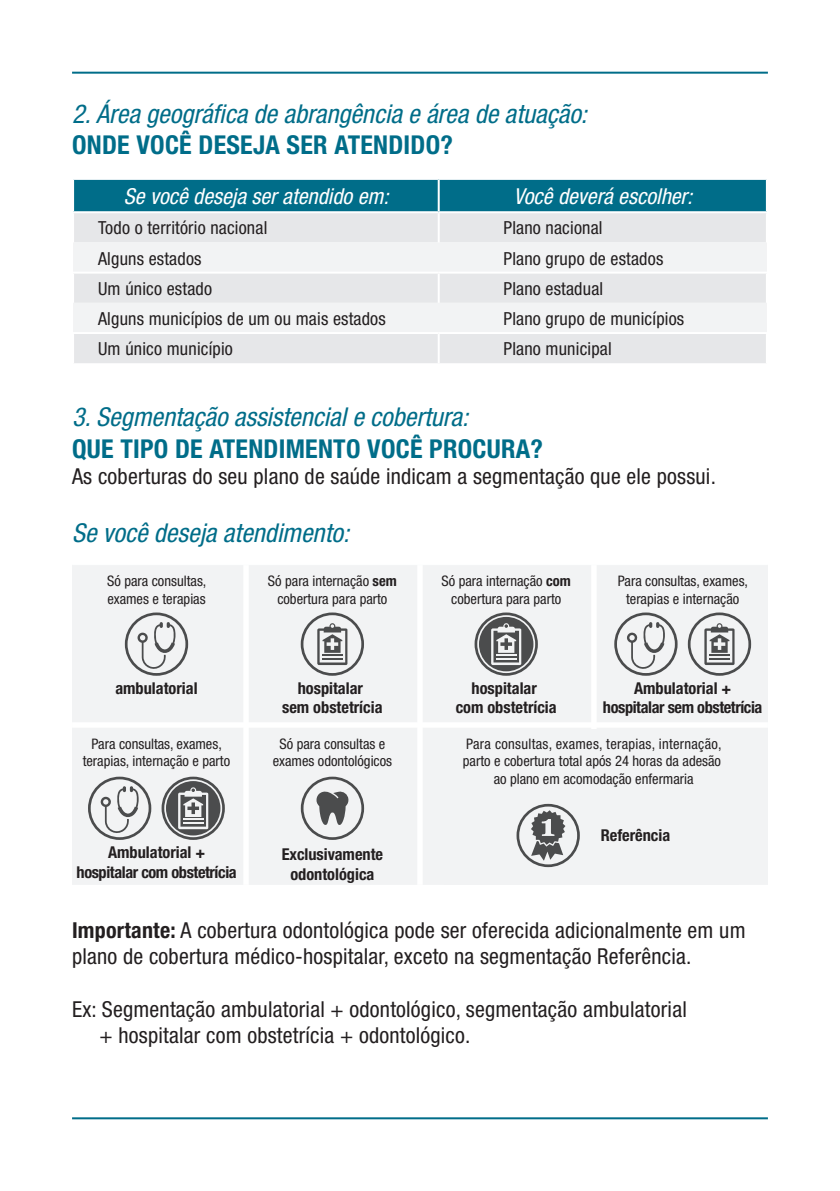
<style>
.page{position:relative;width:840px;height:1191px;background:#fff}
.page>*{position:absolute;margin:0;border:0;box-sizing:border-box;transform-origin:0 0}
.titulo_divisão_numer{font:italic condensed 26px "Helvetica Neue";color:#006d89}
.titulo_perguntas{font:700 condensed 26px "Helvetica Neue";letter-spacing:.01em;color:#006d89}
.texto{font:condensed 22px/26.4px "Helvetica Neue";letter-spacing:.01em;color:#231f20}
.titulo_divisão_numer-2{font:italic condensed 22px "Helvetica Neue";color:#fff}
.texto-2{font:condensed 18px "Helvetica Neue";letter-spacing:.01em;color:#231f20}
.t1{font:700 condensed 16.4px/19.6px "Helvetica Neue";color:#231f20;text-align:center}
.t2{font:700 condensed 16.4px/19.6px "Helvetica Neue";letter-spacing:-.025em;color:#231f20;text-align:center}
.t3{font:condensed 14.6px/17.4px "Helvetica Neue";color:#231f20;text-align:center}
.s1{font-weight:700}
</style>
<div class="page">
<hr style="left:72px;top:72px;width:695px;height:2px;background:#006d89">
<hr style="left:72px;top:1117px;width:695px;height:2px;background:#006d89">
<div style="left:73px;top:179px;width:365px;height:33px;background:#006d89"></div>
<div style="left:438px;top:179px;width:328px;height:33px;background:#006d89"></div>
<div style="left:74px;top:213px;width:691px;height:150px;background:#e6e7e9"></div>
<svg style="left:73px;top:242px;width:693px;height:90px;fill:#f2f3f4"></svg>
<hr style="left:438px;top:178px;width:329px;height:2px;background:#fff">
<hr style="left:765px;top:180px;width:2px;height:31px;background:#fff">
<hr style="left:438px;top:211px;width:329px;height:2px;background:#fff">
<hr style="left:437px;top:213px;width:2px;height:29px;background:#fff">
<hr style="left:72px;top:274px;width:2px;height:29px;background:#fff">
<hr style="left:72px;top:272px;width:366px;height:2px;background:#fff">
<hr style="left:438px;top:272px;width:329px;height:2px;background:#fff">
<hr style="left:437px;top:274px;width:2px;height:29px;background:#fff">
<hr style="left:765px;top:274px;width:2px;height:29px;background:#fff">
<hr style="left:72px;top:332px;width:366px;height:2px;background:#fff">
<hr style="left:438px;top:332px;width:329px;height:2px;background:#fff">
<hr style="left:437px;top:334px;width:2px;height:29px;background:#fff">
<hr style="left:72px;top:180px;width:2px;height:31px;background:#fff">
<hr style="left:72px;top:178px;width:366px;height:2px;background:#fff">
<hr style="left:437px;top:180px;width:2px;height:31px;background:#fff">
<hr style="left:72px;top:211px;width:366px;height:2px;background:#fff">
<div style="left:72px;top:565px;width:695px;height:320px;background:#f2f3f4"></div>
<div style="left:72px;top:722px;width:695px;height:5px;background:#fff"></div>
<div style="left:591px;top:565px;width:5px;height:320px;background:#fff"></div>
<div style="left:417px;top:565px;width:5px;height:320px;background:#fff"></div>
<div style="left:243px;top:565px;width:5px;height:320px;background:#fff"></div>
<svg style="left:125px;top:612px;width:63px;height:64px"></svg>
<svg style="left:300px;top:612px;width:64px;height:64px"></svg>
<svg style="left:614px;top:612px;width:63px;height:64px"></svg>
<svg style="left:687px;top:612px;width:63px;height:64px"></svg>
<svg style="left:474px;top:612px;width:63px;height:64px"></svg>
<svg style="left:300px;top:776px;width:64px;height:64px"></svg>
<svg style="left:88px;top:776px;width:63px;height:64px"></svg>
<svg style="left:161px;top:776px;width:64px;height:64px"></svg>
<div style="left:444px;top:729px;width:294px;height:156px;background:#f2f3f4"></div>
<svg style="left:516px;top:804px;width:63px;height:63px"></svg>
<p class="titulo_divisão_numer" style="left:72px;top:98px;width:516px">2. Área geográfica de abrangência e área de atuação:</p>
<p class="titulo_perguntas" style="left:72px;top:129px;width:382px">ONDE VOCÊ DESEJA SER ATENDIDO?</p>
<p class="titulo_divisão_numer-2" style="left:124px;top:184px;width:266px">Se você deseja ser atendido em:</p>
<p class="titulo_divisão_numer-2" style="left:513px;top:184px;width:180px">Você deverá escolher:</p>
<p class="texto-2" style="left:98px;top:218px;width:171px">Todo o território nacional</p>
<p class="texto-2" style="left:503px;top:218px;width:100px">Plano nacional</p>
<p class="texto-2" style="left:98px;top:248px;width:105px">Alguns estados</p>
<p class="texto-2" style="left:503px;top:248px;width:161px">Plano grupo de estados</p>
<p class="texto-2" style="left:98px;top:278px;width:115px">Um único estado</p>
<p class="texto-2" style="left:503px;top:278px;width:101px">Plano estadual</p>
<p class="texto-2" style="left:98px;top:308px;width:289px">Alguns municípios de um ou mais estados</p>
<p class="texto-2" style="left:503px;top:308px;width:182px">Plano grupo de municípios</p>
<p class="texto-2" style="left:98px;top:338px;width:136px">Um único município</p>
<p class="texto-2" style="left:503px;top:338px;width:110px">Plano municipal</p>
<p class="titulo_divisão_numer" style="left:72px;top:402px;width:397px">3. Segmentação assistencial e cobertura:</p>
<p class="titulo_perguntas" style="left:72px;top:432px;width:472px">QUE TIPO DE ATENDIMENTO VOCÊ PROCURA?</p>
<p class="texto" style="left:72px;top:463px;width:645px">As coberturas do seu plano de saúde indicam a segmentação que ele possui.</p>
<p class="titulo_divisão_numer" style="left:72px;top:517px;width:278px">Se você deseja atendimento:</p>
<p class="t3" style="left:107px;top:572px;width:101px;text-align:left">Só para consultas, exames e terapias</p>
<p class="t3" style="left:268px;top:572px;width:130px">Só para internação <span class="s1">sem </span>cobertura para parto</p>
<p class="t3" style="left:441px;top:572px;width:131px">Só para internação <span class="s1">com </span>cobertura para parto</p>
<p class="t3" style="left:617px;top:572px;width:132px">Para consultas, exames, terapias e internação</p>
<p class="t1" style="left:115px;top:678px;width:84px">ambulatorial</p>
<p class="t1" style="left:282px;top:678px;width:102px">hospitalar<br>sem obstetrícia</p>
<p class="t1" style="left:455px;top:678px;width:102px">hospitalar<br>com obstetrícia</p>
<p class="t2" style="left:602px;top:678px;width:161px">Ambulatorial + hospitalar sem obstetrícia</p>
<p class="t3" style="left:83px;top:734px;width:149px">Para consultas, exames, terapias, internação e parto</p>
<p class="t3" style="left:272px;top:734px;width:121px">Só para consultas e exames odontológicos</p>
<p class="t3" style="left:462px;top:734px;width:260px">Para consultas, exames, terapias, internação, parto e cobertura total após 24 horas da adesão ao plano em acomodação enfermaria</p>
<p class="t1" style="left:600px;top:825px;width:71px">Referência</p>
<p class="t2" style="left:76px;top:842px;width:161px">Ambulatorial + hospitalar com obstetrícia</p>
<p class="t1" style="left:281px;top:844px;width:103px">Exclusivamente odontológica</p>
<p class="texto" style="left:72px;top:916px;width:674px"><span class="s1">Importante:</span> A cobertura odontológica pode ser oferecida adicionalmente em um plano de cobertura médico-hospitalar, exceto na segmentação Referência.</p>
<p class="texto" style="left:100px;top:995px;width:588px;text-indent:-28px">Ex: Segmentação ambulatorial + odontológico, segmentação ambulatorial + hospitalar com obstetrícia + odontológico.</p>
</div>
